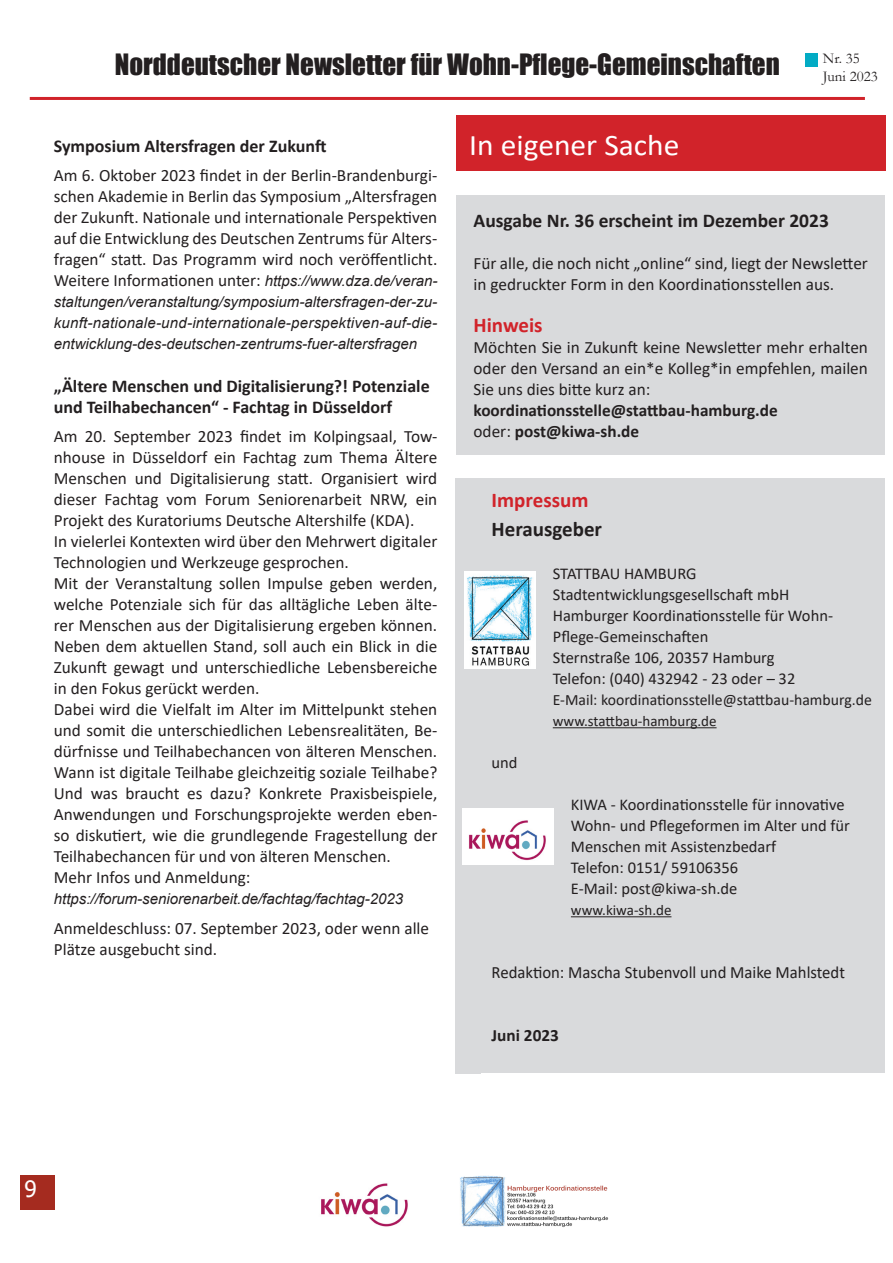
<style>
.page{position:relative;width:893px;height:1263px;background:#fff}
.page>*{position:absolute;margin:0;border:0;box-sizing:border-box;transform-origin:0 0}
.t1{font:30px "Calibri";color:#fff;scale:1.05 1}
.t2{font:27px "Impact";color:#231f20}
.t3{font:22.5px "Tahoma";color:#fff}
.t4{font:700 21px "Calibri";color:#d1232a}
.t5{font:700 21px "Calibri";color:#231f20}
.t6{font:700 19.5px "Calibri";color:#231f20}
.t7{font:700 18px/21px "Calibri";color:#231f20}
.t8{font:17.25px/21px "Calibri";color:#231f20}
.t9{font:700 17.25px/21px "Calibri";color:#231f20}
.t10{font:16.5px/21px "Calibri";color:#231f20}
.t11{font:15.75px "Calibri";color:#231f20}
.t12{font:italic 15px/21px "Arial";color:#231f20;text-align:justify}
.t13{font:15px "Calibri";color:#231f20}
.t14{font:15px/18px "Garamond";color:#231f20}
.s1{font-family:"Arial";font-style:italic;font-size:15px}
.s2{font-weight:400}
</style>
<div class="page">
<hr style="left:30px;top:97px;width:835px;height:3px;background:#d1232a">
<div style="left:805px;top:54px;width:13px;height:13px;background:#02abc4"></div>
<img style="left:460px;top:1176px;width:148px;height:52px">
<img style="left:321px;top:1183px;width:87px;height:44px">
<div style="left:20px;top:1176px;width:34px;height:34px;background:#a52b1f"></div>
<div style="left:457px;top:115px;width:429px;height:56px;background:#d1232a"></div>
<div style="left:455px;top:478px;width:26px;height:596px;background:#d9dadc"></div>
<div style="left:479px;top:478px;width:406px;height:594px;background:#d9dadc"></div>
<hr style="left:553px;top:727px;width:164px;height:1px;background:#231f20">
<hr style="left:571px;top:916px;width:100px;height:1px;background:#231f20">
<img style="left:464px;top:571px;width:72px;height:98px">
<img style="left:463px;top:808px;width:91px;height:56px">
<div style="left:457px;top:195px;width:428px;height:260px;background:#d9dadc"></div>
<h2 class="t2" style="left:115px;top:44px;width:666px">Norddeutscher Newsletter für Wohn-Pflege-Gemeinschaften</h2>
<p class="t14" style="left:823px;top:49px;width:56px">Nr. 35<br>Juni 2023</p>
<p class="t7" style="left:54px;top:135px;width:274px">Symposium Altersfragen der Zukunft</p>
<p class="t8" style="left:54px;top:164px;width:385px;text-align:justify">Am 6. Oktober 2023 findet in der Berlin-Brandenburgi&shy;schen Akademie in Berlin das Symposium „Altersfragen der Zukunft. Nationale und internationale Perspektiven auf die Entwicklung des Deutschen Zentrums für Alters&shy;fragen“ statt. Das Programm wird noch veröffentlicht.<br>Weitere Informationen unter: <span class="s1">https://www.dza.de/veran-</span></p>
<p class="t12" style="left:54px;top:291px;width:385px">staltungen/veranstaltung/symposium-altersfragen-der-zu&shy;kunft-nationale-und-internationale-perspektiven-auf-die&shy;entwicklung-des-deutschen-zentrums-fuer-altersfragen</p>
<p class="t7" style="left:54px;top:375px;width:377px">„Ältere Menschen und Digitalisierung?! Potenziale und Teilhabechancen“ - Fachtag in Düsseldorf</p>
<p class="t8" style="left:54px;top:425px;width:385px">Am 20. September 2023 findet im Kolpingsaal, Tow&shy;nhouse in Düsseldorf ein Fachtag zum Thema Ältere Menschen und Digitalisierung statt. Organisiert wird dieser Fachtag vom Forum Seniorenarbeit NRW, ein Projekt des Kuratoriums Deutsche Altershilfe (KDA).<br>In vielerlei Kontexten wird über den Mehrwert digitaler Technologien und Werkzeuge gesprochen.<br>Mit der Veranstaltung sollen Impulse geben werden, welche Potenziale sich für das alltägliche Leben älte&shy;rer Menschen aus der Digitalisierung ergeben können.<br>Neben dem aktuellen Stand, soll auch ein Blick in die Zukunft gewagt und unterschiedliche Lebensbereiche in den Fokus gerückt werden.<br>Dabei wird die Vielfalt im Alter im Mittelpunkt stehen und somit die unterschiedlichen Lebensrealitäten, Be&shy;dürfnisse und Teilhabechancen von älteren Menschen.<br>Wann ist digitale Teilhabe gleichzeitig soziale Teilhabe?<br>Und was braucht es dazu? Konkrete Praxisbeispiele, Anwendungen und Forschungsprojekte werden eben&shy;so diskutiert, wie die grundlegende Fragestellung der Teilhabechancen für und von älteren Menschen.<br>Mehr Infos und Anmeldung:</p>
<p class="t12" style="left:54px;top:889px;width:351px">https://forum-seniorenarbeit.de/fachtag/fachtag-2023</p>
<p class="t8" style="left:54px;top:917px;width:377px">Anmeldeschluss: 07. September 2023, oder wenn alle<br>Plätze ausgebucht sind.</p>
<h1 class="t1" style="left:469px;top:124px;width:202px">In eigener Sache</h1>
<p class="t6" style="left:474px;top:206px;width:357px">Ausgabe Nr. 36 erscheint im Dezember 2023</p>
<p class="t8" style="left:474px;top:252px;width:396px">Für alle, die noch nicht „online“ sind, liegt der Newsletter in gedruckter Form in den Koordinationsstellen aus.</p>
<p class="t4" style="left:474px;top:310px;width:71px">Hinweis</p>
<p class="t8" style="left:474px;top:336px;width:396px;text-align:justify">Möchten Sie in Zukunft keine Newsletter mehr erhalten oder den Versand an ein*e Kolleg*in empfehlen, mailen Sie uns dies bitte kurz an:</p>
<p class="t9" style="left:474px;top:399px;width:306px">koordinationsstelle@stattbau-hamburg.de <span class="s2">oder:</span> post@kiwa-sh.de</p>
<p class="t4" style="left:492px;top:485px;width:98px">Impressum</p>
<p class="t5" style="left:492px;top:514px;width:112px">Herausgeber</p>
<p class="t10" style="left:553px;top:563px;width:282px">STATTBAU HAMBURG<br>Stadtentwicklungsgesellschaft mbH<br>Hamburger Koordinationsstelle für Wohn-<br>Pflege-Gemeinschaften<br>Sternstraße 106, 20357 Hamburg<br>Telefon: (040) 432942 - 23 oder – 32</p>
<p class="t11" style="left:553px;top:689px;width:321px">E-Mail: koordinationsstelle@stattbau-hamburg.de</p>
<p class="t13" style="left:553px;top:711px;width:165px">www.stattbau-hamburg.de</p>
<p class="t10" style="left:492px;top:752px;width:27px">und</p>
<p class="t10" style="left:571px;top:794px;width:280px">KIWA - Koordinationsstelle für innovative<br>Wohn- und Pflegeformen im Alter und für<br>Menschen mit Assistenzbedarf<br>Telefon: 0151/ 59106356<br>E-Mail: post@kiwa-sh.de</p>
<p class="t13" style="left:571px;top:900px;width:102px">www.kiwa-sh.de</p>
<p class="t8" style="left:492px;top:961px;width:355px">Redaktion: Mascha Stubenvoll und Maike Mahlstedt</p>
<p class="t9" style="left:492px;top:1025px;width:69px">Juni 2023</p>
<h3 class="t3" style="left:25px;top:1174px;width:14px">9</h3>
</div>
